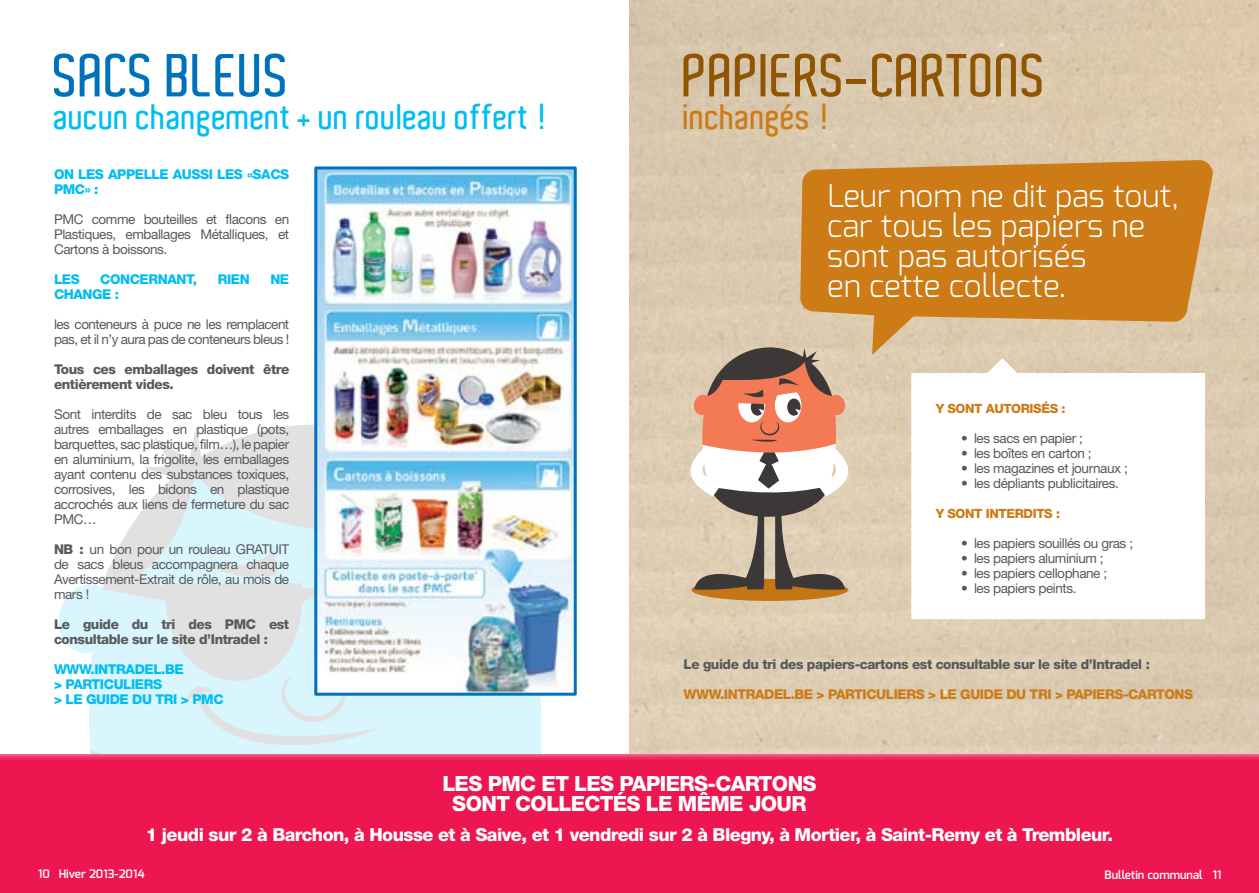
<style>
.page{position:relative;width:1259px;height:893px;background:#fff}
.page>*{position:absolute;margin:0;border:0;box-sizing:border-box;transform-origin:0 0}
.t1{font:600 58.5px "Aldo";color:#905501}
.t2{font:600 58.5px "Aldo";color:#0072bc}
.t3{font:600 34.5px "Aldo";color:#00bdf2}
.t4{font:600 34.5px "Aldo";color:#cc7b16}
.t5{font:300 31.5px/30px "Exo";color:#fff}
.t6{font:800 21px "Helvetica Neue";letter-spacing:-.03em;color:#fff}
.t7{font:800 18px "Helvetica Neue";letter-spacing:-.03em;color:#fff}
.t8{font:13.5px/15px "Helvetica Neue";letter-spacing:-.03em;color:#58595b;text-align:justify}
.t9{font:800 13.5px/15px "Helvetica Neue";letter-spacing:-.03em;color:#58595b}
.t10{font:800 13.5px "Helvetica Neue";letter-spacing:-.03em;color:#00bdf2}
.t11{font:800 13.5px "Helvetica Neue";letter-spacing:-.03em;color:#cc7b16}
.t12{font:800 12.75px "Helvetica Neue";color:#cc7b16}
.t13{font:600 11.7px "Exo";color:#fff}
.s1{font-weight:800}
</style>
<div class="page">
<svg style="left:118px;top:425px;width:196px;height:125px;fill:#e1e1e1"></svg>
<svg style="left:143px;top:426px;width:59px;height:54px"></svg>
<svg style="left:58px;top:550px;width:484px;height:202px;background:#def0f6"></svg>
<div style="left:0;top:752px;width:1259px;height:141px;background:#ed1651"></div>
<img style="left:318px;top:170px;width:255px;height:522px">
<div style="left:314px;top:166px;width:263px;height:530px;border:3px solid #0072bc"></div>
<div style="left:691px;top:579px;width:157px;height:22px;background:#c47615;border-radius:50%"></div>
<svg style="left:683px;top:347px;width:172px;height:244px"></svg>
<svg style="left:800px;top:160px;width:413px;height:195px;background:#cf8d3a"></svg>
<svg style="left:911px;top:358px;width:294px;height:261px"></svg>
<h1 class="t2" style="left:54px;top:43px;width:238px">Sacs bleus</h1>
<h2 class="t3" style="left:54px;top:98px;width:493px">aucun changement + un rouleau offert !</h2>
<p class="t10" style="left:54px;top:167px;width:34px">On les</p>
<p class="t10" style="left:108px;top:167px;width:10px">appelle</p>
<p class="t10" style="left:173px;top:167px;width:9px">aussi</p>
<p class="t10" style="left:217px;top:167px;width:10px">les</p>
<p class="t10" style="left:247px;top:167px;width:42px">«sacs</p>
<p class="t10" style="left:54px;top:182px;width:46px">PMC» :</p>
<p class="t8" style="left:54px;top:212px;width:237px">PMC comme bouteilles et flacons en Plastiques, emballages Métalliques, et Cartons à boissons.</p>
<p class="t10" style="left:54px;top:272px;width:18px">Les</p>
<p class="t10" style="left:100px;top:272px;width:50px">concernant</p>
<p class="t10" style="left:193px;top:272px;width:6px">,</p>
<p class="t10" style="left:218px;top:272px;width:9px">rien</p>
<p class="t10" style="left:270px;top:272px;width:10px">ne</p>
<p class="t10" style="left:54px;top:287px;width:21px">change</p>
<p class="t10" style="left:115px;top:287px;width:6px">:</p>
<p class="t8" style="left:54px;top:317px;width:237px">les conteneurs à puce ne les remplacent pas, et il n’y aura pas de conteneurs bleus !</p>
<p class="t9" style="left:54px;top:362px;width:237px">Tous ces emballages doivent être entièrement vides.</p>
<p class="t8" style="left:54px;top:407px;width:237px">Sont interdits de sac bleu tous les autres emballages en plastique (pots, barquettes, sac plastique, film…), le papier en aluminium, la frigolite, les emballages ayant contenu des substances toxiques, corrosives, les bidons en plastique accrochés aux liens de fermeture du sac PMC…</p>
<p class="t8" style="left:54px;top:542px;width:237px"><span class="s1">NB :</span> un bon pour un rouleau GRATUIT de sacs bleus accompagnera chaque Avertissement-Extrait de rôle, au mois de mars !</p>
<p class="t9" style="left:54px;top:617px;width:237px">Le guide du tri des PMC est consultable sur le site d’Intradel :</p>
<p class="t10" style="left:54px;top:661px;width:50px">www.intradel</p>
<p class="t10" style="left:161px;top:661px;width:14px">.be</p>
<p class="t10" style="left:54px;top:676px;width:28px">&gt; Parti</p>
<p class="t10" style="left:104px;top:676px;width:19px">culiers</p>
<p class="t10" style="left:54px;top:691px;width:42px">&gt; Le guide</p>
<p class="t10" style="left:132px;top:691px;width:32px">du tri</p>
<p class="t10" style="left:181px;top:691px;width:43px">&gt; PMC</p>
<h1 class="t1" style="left:683px;top:43px;width:365px">Papiers-cartons</h1>
<h2 class="t4" style="left:683px;top:98px;width:146px">inchangés !</h2>
<h3 class="t5" style="left:827px;top:180px;width:353px">Leur nom ne dit pas tout, car tous les papiers ne sont pas autorisés<br>en cette collecte.</h3>
<p class="t12" style="left:935px;top:400px;width:22px">Y sont</p>
<p class="t12" style="left:985px;top:400px;width:9px">autoris</p>
<p class="t12" style="left:1041px;top:400px;width:26px">és :</p>
<p class="t8" style="left:961px;top:430px;width:123px">• les sacs en papier ;</p>
<p class="t8" style="left:961px;top:445px;width:132px">• les boîtes en carton ;</p>
<p class="t8" style="left:961px;top:460px;width:168px">• les magazines et journaux ;</p>
<p class="t8" style="left:961px;top:475px;width:159px">• les dépliants publicitaires.</p>
<p class="t12" style="left:935px;top:505px;width:22px">Y sont</p>
<p class="t12" style="left:985px;top:505px;width:9px">interdits</p>
<p class="t12" style="left:1056px;top:505px;width:6px">:</p>
<p class="t8" style="left:961px;top:535px;width:173px">• les papiers souillés ou gras ;</p>
<p class="t8" style="left:961px;top:550px;width:144px">• les papiers aluminium ;</p>
<p class="t8" style="left:961px;top:565px;width:147px">• les papiers cellophane ;</p>
<p class="t8" style="left:961px;top:580px;width:117px">• les papiers peints.</p>
<p class="t9" style="left:683px;top:657px;width:468px">Le guide du tri des papiers-cartons est consultable sur le site d’Intradel :</p>
<p class="t11" style="left:683px;top:687px;width:50px">www.intradel</p>
<p class="t11" style="left:790px;top:687px;width:54px">.be &gt; Parti</p>
<p class="t11" style="left:866px;top:687px;width:19px">culiers</p>
<p class="t11" style="left:928px;top:687px;width:42px">&gt; Le guide</p>
<p class="t11" style="left:1006px;top:687px;width:32px">du tri</p>
<p class="t11" style="left:1055px;top:687px;width:29px">&gt; Papiers</p>
<p class="t11" style="left:1123px;top:687px;width:26px">-cartons</p>
<h3 class="t6" style="left:442px;top:771px;width:146px">Les PMC et les</h3>
<h3 class="t6" style="left:619px;top:771px;width:198px">PAPIERS-CARTONS</h3>
<h3 class="t6" style="left:452px;top:791px;width:16px">sont</h3>
<h3 class="t6" style="left:515px;top:791px;width:30px">colle</h3>
<h3 class="t6" style="left:584px;top:791px;width:180px">ctés le même jour</h3>
<h3 class="t7" style="left:146px;top:824px;width:968px">1 jeudi sur 2 à Barchon, à Housse et à Saive, et 1 vendredi sur 2 à Blegny, à Mortier, à Saint-Remy et à Trembleur.</h3>
<p class="t13" style="left:38px;top:866px;width:108px">10 Hiver 2013-2014</p>
<p class="t13" style="left:1104px;top:867px;width:118px">Bulletin communal 11</p>
</div>
